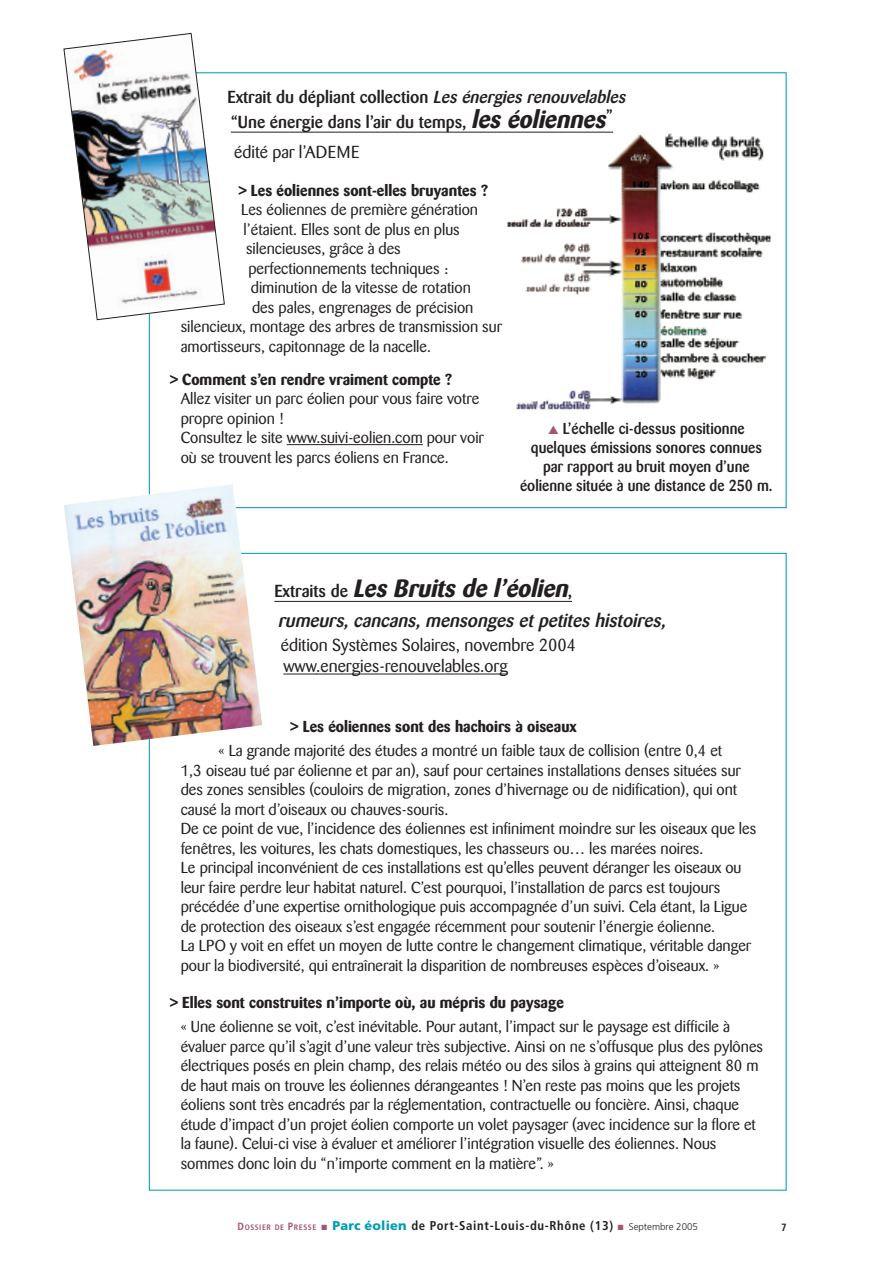
<style>
.page{position:relative;width:893px;height:1263px;background:#fff}
.page>*{position:absolute;margin:0;border:0;box-sizing:border-box;transform-origin:0 0}
.t1{font:italic 700 24.75px "Barmeno";color:#231f20}
.t2{font:italic 500 18.75px "Barmeno";color:#231f20}
.t3{font:500 17.25px/25.5px "Barmeno";color:#231f20}
.t4{font:17.25px/21px "Barmeno";color:#231f20}
.t5{font:15.75px/19.5px "Barmeno";color:#231f20}
.t6{font:700 15.75px "Barmeno";color:#231f20}
.t7{font:500 15.75px/18.8px "Barmeno";color:#231f20;text-align:center;scale:.95 1}
.t8{font:700 condensed 12.75px "Frutiger";letter-spacing:.05em;color:#231f20}
.t9{font:700 condensed 10.5px "Frutiger";color:#231f20}
.s1{font-style:italic}
.s2{font-weight:700;font-style:italic;font-size:24.75px}
.s3{color:#a45475}
.s4{font-weight:500;font-style:normal;font-size:17.25px}
.s5{font-size:10.5px;color:#a45475}
.s6{font-size:7.8px;color:#a45475}
.s7{font-weight:900;font-stretch:normal;color:#009eb4}
.s8{font-weight:300;font-stretch:normal;font-size:9.75px}
</style>
<div class="page">
<hr style="left:274px;top:601px;width:298px;height:1px;background:#231f20">
<hr style="left:283px;top:673px;width:34px;height:1px;background:#231f20">
<hr style="left:316px;top:673px;width:44px;height:1px;background:#231f20">
<hr style="left:360px;top:673px;width:148px;height:1px;background:#231f20">
<img style="left:503px;top:131px;width:268px;height:279px">
<img style="left:64px;top:484px;width:198px;height:262px">
<hr style="left:231px;top:132px;width:382px;height:1px;background:#231f20">
<hr style="left:287px;top:444px;width:30px;height:1px;background:#231f20">
<hr style="left:317px;top:444px;width:106px;height:1px;background:#231f20">
<img style="left:64px;top:33px;width:161px;height:287px">
<p class="t3" style="left:227px;top:85px;width:403px">Extrait du dépliant collection <span class="s1">Les énergies renouvelables </span>“Une énergie dans l’air du temps, <span class="s2">les éoliennes</span>”</p>
<p class="t4" style="left:234px;top:143px;width:127px">édité par l’ADEME</p>
<p class="t6" style="left:239px;top:182px;width:251px">&gt; Les éoliennes sont-elles bruyantes ?</p>
<p class="t5" style="left:241px;top:201px;width:238px">Les éoliennes de première génération</p>
<p class="t5" style="left:244px;top:221px;width:218px">l’étaient. Elles sont de plus en plus</p>
<p class="t5" style="left:246px;top:240px;width:156px">silencieuses, grâce à des</p>
<p class="t5" style="left:248px;top:260px;width:202px">perfectionnements techniques :</p>
<p class="t5" style="left:251px;top:279px;width:222px">diminution de la vitesse de rotation</p>
<p class="t5" style="left:252px;top:299px;width:223px">des pales, engrenages de précision</p>
<p class="t5" style="left:181px;top:318px;width:323px">silencieux, montage des arbres de transmission sur</p>
<p class="t5" style="left:181px;top:338px;width:252px">amortisseurs, capitonnage de la nacelle.</p>
<p class="t6" style="left:170px;top:371px;width:283px">&gt; Comment s’en rendre vraiment compte ?</p>
<p class="t5" style="left:181px;top:390px;width:305px">Allez visiter un parc éolien pour vous faire votre propre opinion !<br>Consultez le site www.suivi-eolien.com pour voir où se trouvent les parcs éoliens en France.</p>
<p class="t7" style="left:520px;top:421px;width:267px"><span class="s3">▲</span> L’échelle ci-dessus positionne quelques émissions sonores connues par rapport au bruit moyen d’une éolienne située à une distance de 250 m.</p>
<h1 class="t1" style="left:274px;top:576px;width:301px"><span class="s4">E x t r a i t s d e</span> Les Bruits de l’éolien<span class="s4">,</span></h1>
<p class="t2" style="left:278px;top:613px;width:393px">rumeurs,cancans,mensonges etpetites histoires,</p>
<p class="t4" style="left:281px;top:636px;width:297px">édition Systèmes Solaires, novembre 2004 www.energies-renouvelables.org</p>
<p class="t6" style="left:291px;top:719px;width:288px">&gt; Les éoliennes sont des hachoirs à oiseaux</p>
<p class="t5" style="left:181px;top:742px;width:577px;text-indent:38px">« La grande majorité des études a montré un faible taux de collision (entre 0,4 et<br>1,3 oiseau tué par éolienne et par an), sauf pour certaines installations denses situées sur des zones sensibles (couloirs de migration, zones d’hivernage ou de nidification), qui ont causé la mort d’oiseaux ou chauves-souris.<br>De ce point de vue, l’incidence des éoliennes est infiniment moindre sur les oiseaux que les fenêtres, les voitures, les chats domestiques, les chasseurs ou… les marées noires.<br>Le principal inconvénient de ces installations est qu’elles peuvent déranger les oiseaux ou leur faire perdre leur habitat naturel. C’est pourquoi, l’installation de parcs est toujours précédée d’une expertise ornithologique puis accompagnée d’un suivi. Cela étant, la Ligue de protection des oiseaux s’est engagée récemment pour soutenir l’énergie éolienne.<br>La LPO y voit en effet un moyen de lutte contre le changement climatique, véritable danger pour la biodiversité, qui entraînerait la disparition de nombreuses espèces d’oiseaux. »</p>
<p class="t6" style="left:170px;top:995px;width:395px">&gt; Elles sont construites n’importe où, au mépris du paysage</p>
<p class="t5" style="left:181px;top:1018px;width:584px">« Une éolienne se voit, c’est inévitable. Pour autant, l’impact sur le paysage est difficile à évaluer parce qu’il s’agit d’une valeur très subjective. Ainsi on ne s’offusque plus des pylônes électriques posés en plein champ, des relais météo ou des silos à grains qui atteignent 80 m de haut mais on trouve les éoliennes dérangeantes ! N’en reste pas moins que les projets éoliens sont très encadrés par la réglementation, contractuelle ou foncière. Ainsi, chaque étude d’impact d’un projet éolien comporte un volet paysager (avec incidence sur la flore et la faune). Celui-ci vise à évaluer et améliorer l’intégration visuelle des éoliennes. Nous sommes donc loin du “n’importe comment en la matière”. »</p>
<p class="t8" style="left:238px;top:1221px;width:462px"><span class="s5">D</span><span class="s6">OSSIER DE</span> <span class="s5">P</span><span class="s6">RESSE</span> <span class="s3">■</span> <span class="s7">Parc éolien</span> de Port-Saint-Louis-du-Rhône (13) <span class="s3">■</span> <span class="s8">Septembre 2005</span></p>
<p class="t9" style="left:781px;top:1223px;width:7px">7</p>
</div>
